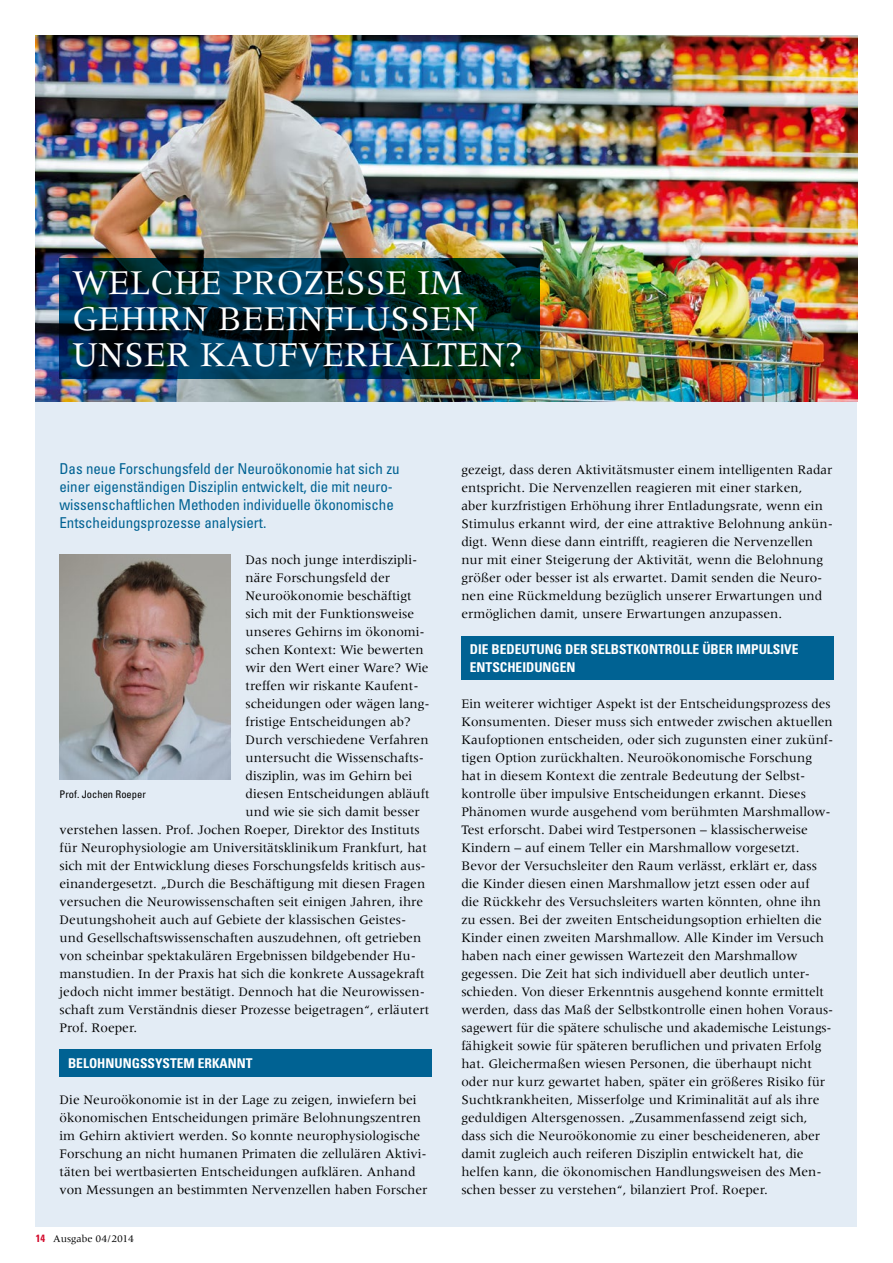
<style>
.page{position:relative;width:893px;height:1263px;background:#fff}
.page>*{position:absolute;margin:0;border:0;box-sizing:border-box;transform-origin:0 0}
.t1{font:36px/36px "Meridien LT Std";color:#fff}
.t2{font:condensed 15px/18px "Univers";letter-spacing:-.005em;color:#006293}
.t3{font:13.5px/18px "Meridien LT Std";color:#000}
.t4{font:700 condensed 13.5px/18px "Univers";color:#fff}
.t5{font:condensed 10.5px "Univers";color:#000}
.t6{font:10.5px "Meridien LT Std";color:#000}
.s1{font-family:"Univers";font-weight:700;font-stretch:condensed;color:#d30b2c}
</style>
<div class="page">
<div style="left:36px;top:36px;width:821px;height:1191px;background:#e3ecf5"></div>
<div style="left:60px;top:1050px;width:372px;height:27px;background:#006293"></div>
<img style="left:36px;top:36px;width:821px;height:366px">
<svg style="left:60px;top:258px;width:480px;height:120px;background:#002d38"></svg>
<div style="left:461px;top:636px;width:372px;height:43px;background:#006293"></div>
<img style="left:60px;top:554px;width:171px;height:226px">
<h1 class="t1" style="left:72px;top:264px;width:452px">WELCHE PROZESSE IM<br>GEHIRN BEEINFLUSSEN<br>UNSER KAUFVERHALTEN?</h1>
<p class="t2" style="left:60px;top:459px;width:342px">Das neue Forschungsfeld der Neuroökonomie hat sich zu einer eigenständigen Disziplin entwickelt, die mit neuro&shy;wissenschaftlichen Methoden individuelle ökonomische Entscheidungsprozesse analysiert.</p>
<p class="t3" style="left:246px;top:550px;width:171px">Das noch junge interdiszipli-</p>
<p class="t3" style="left:246px;top:568px;width:146px">näre Forschungsfeld der</p>
<p class="t3" style="left:246px;top:586px;width:168px">Neuroökonomie beschäftigt</p>
<p class="t3" style="left:246px;top:604px;width:170px">sich mit der Funktionsweise</p>
<p class="t3" style="left:246px;top:622px;width:181px">unseres Gehirns im ökonomi-</p>
<p class="t3" style="left:246px;top:640px;width:180px">schen Kontext: Wie bewerten</p>
<p class="t3" style="left:246px;top:658px;width:185px">wir den Wert einer Ware? Wie</p>
<p class="t3" style="left:246px;top:676px;width:175px">treffen wir riskante Kaufent-</p>
<p class="t3" style="left:246px;top:694px;width:186px">scheidungen oder wägen lang-</p>
<p class="t3" style="left:246px;top:712px;width:167px">fristige Entscheidungen ab?</p>
<p class="t3" style="left:246px;top:730px;width:185px">Durch verschiedene Verfahren</p>
<p class="t3" style="left:246px;top:748px;width:180px">untersucht die Wissenschafts-</p>
<p class="t3" style="left:246px;top:766px;width:168px">disziplin, was im Gehirn bei</p>
<p class="t3" style="left:246px;top:784px;width:186px">diesen Entscheidungen abläuft</p>
<p class="t3" style="left:246px;top:802px;width:176px">und wie sie sich damit besser</p>
<p class="t3" style="left:60px;top:820px;width:362px">verstehen lassen. Prof. Jochen Roeper, Direktor des Instituts</p>
<p class="t3" style="left:60px;top:838px;width:369px">für Neurophysiologie am Universitätsklinikum Frankfurt, hat</p>
<p class="t3" style="left:60px;top:856px;width:368px">sich mit der Entwicklung dieses Forschungsfelds kritisch aus-</p>
<p class="t3" style="left:60px;top:874px;width:367px">einandergesetzt. „Durch die Beschäftigung mit diesen Fragen</p>
<p class="t3" style="left:60px;top:892px;width:365px">versuchen die Neurowissenschaften seit einigen Jahren, ihre</p>
<p class="t3" style="left:60px;top:910px;width:348px">Deutungshoheit auch auf Gebiete der klassischen Geistes-</p>
<p class="t3" style="left:60px;top:928px;width:363px">und Gesellschaftswissenschaften auszudehnen, oft getrieben</p>
<p class="t3" style="left:60px;top:946px;width:358px">von scheinbar spektakulären Ergebnissen bildgebender Hu-</p>
<p class="t3" style="left:60px;top:964px;width:367px">manstudien. In der Praxis hat sich die konkrete Aussagekraft</p>
<p class="t3" style="left:60px;top:982px;width:367px">jedoch nicht immer bestätigt. Dennoch hat die Neurowissen-</p>
<p class="t3" style="left:60px;top:1000px;width:371px">schaft zum Verständnis dieser Prozesse beigetragen“, erläutert</p>
<p class="t3" style="left:60px;top:1018px;width:79px">Prof. Roeper.</p>
<p class="t4" style="left:68px;top:1054px;width:186px">BELOHNUNGSSYSTEM ERKANNT</p>
<p class="t3" style="left:60px;top:1090px;width:369px">Die Neuroökonomie ist in der Lage zu zeigen, inwiefern bei ökonomischen Entscheidungen primäre Belohnungszentren im Gehirn aktiviert werden. So konnte neurophysiologische Forschung an nicht humanen Primaten die zellulären Aktivi&shy;täten bei wertbasierten Entscheidungen aufklären. Anhand von Messungen an bestimmten Nervenzellen haben Forscher</p>
<p class="t5" style="left:60px;top:787px;width:88px">Prof. Jochen Roeper</p>
<p class="t6" style="left:36px;top:1232px;width:100px"><span class="s1">14</span> Ausgabe 04/2014</p>
<p class="t3" style="left:461px;top:460px;width:373px">gezeigt, dass deren Aktivitätsmuster einem intelligenten Radar entspricht. Die Nervenzellen reagieren mit einer starken,<br>aber kurzfristigen Erhöhung ihrer Entladungsrate, wenn ein Stimulus erkannt wird, der eine attraktive Belohnung ankün&shy;digt. Wenn diese dann eintrifft, reagieren die Nervenzellen nur mit einer Steigerung der Aktivität, wenn die Belohnung größer oder besser ist als erwartet. Damit senden die Neuro&shy;nen eine Rückmeldung bezüglich unserer Erwartungen und ermöglichen damit, unsere Erwartungen anzupassen.</p>
<p class="t4" style="left:470px;top:640px;width:330px">DIE BEDEUTUNG DER SELBSTKONTROLLE ÜBER IMPULSIVE<br>ENTSCHEIDUNGEN</p>
<p class="t3" style="left:461px;top:694px;width:374px">Ein weiterer wichtiger Aspekt ist der Entscheidungsprozess des Konsumenten. Dieser muss sich entweder zwischen aktuellen Kaufoptionen entscheiden, oder sich zugunsten einer zukünf&shy;tigen Option zurückhalten. Neuroökonomische Forschung hat in diesem Kontext die zentrale Bedeutung der Selbst&shy;kontrolle über impulsive Entscheidungen erkannt. Dieses Phänomen wurde ausgehend vom berühmten Marshmallow-Test erforscht. Dabei wird Testpersonen – klassischerweise Kindern – auf einem Teller ein Marshmallow vorgesetzt.<br>Bevor der Versuchsleiter den Raum verlässt, erklärt er, dass die Kinder diesen einen Marshmallow jetzt essen oder auf<br>die Rückkehr des Versuchsleiters warten könnten, ohne ihn zu essen. Bei der zweiten Entscheidungsoption erhielten die Kinder einen zweiten Marshmallow. Alle Kinder im Versuch haben nach einer gewissen Wartezeit den Marshmallow gegessen. Die Zeit hat sich individuell aber deutlich unter&shy;schieden. Von dieser Erkenntnis ausgehend konnte ermittelt werden, dass das Maß der Selbstkontrolle einen hohen Voraus&shy;sagewert für die spätere schulische und akademische Leistungs&shy;fähigkeit sowie für späteren beruflichen und privaten Erfolg hat. Gleichermaßen wiesen Personen, die überhaupt nicht oder nur kurz gewartet haben, später ein größeres Risiko für Suchtkrankheiten, Misserfolge und Kriminalität auf als ihre geduldigen Altersgenossen. „Zusammenfassend zeigt sich, dass sich die Neuroökonomie zu einer bescheideneren, aber damit zugleich auch reiferen Disziplin entwickelt hat, die helfen kann, die ökonomischen Handlungsweisen des Men&shy;schen besser zu verstehen“, bilanziert Prof. Roeper.</p>
</div>
